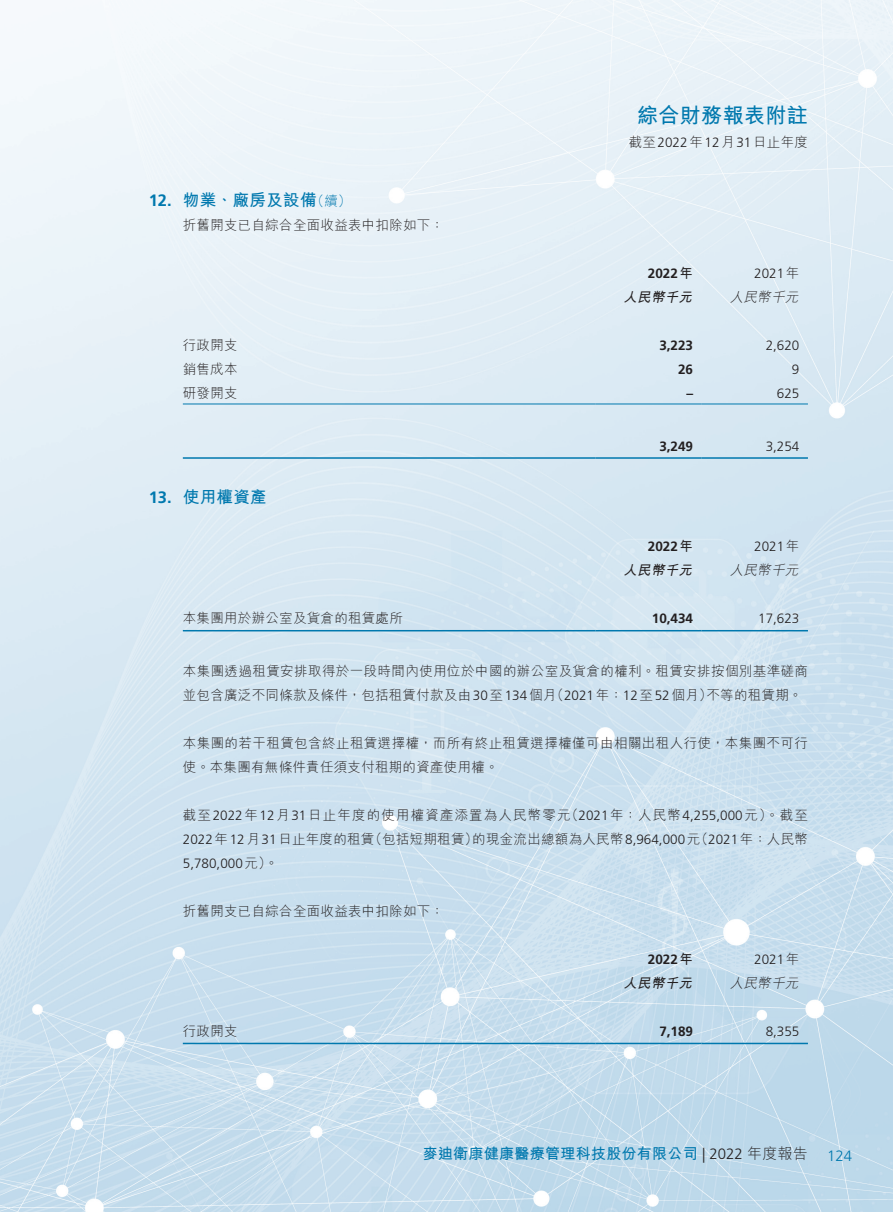
<style>
.page{position:relative;width:893px;height:1212px;background:#fff}
.page>*{position:absolute;margin:0;border:0;box-sizing:border-box;transform-origin:0 0}
.t1{font:700 21px "M Hei HK";letter-spacing:.02em;color:#0078ae}
._01_H1{font:700 16.5px "M Hei HK";letter-spacing:.02em;color:#0078ae}
._01_H1-2{font:700 16.5px "Frutiger LT Std";color:#0078ae}
.t2{font:700 15px "M Hei HK";letter-spacing:.02em;color:#0078ae}
.t3{font:300 15px "Frutiger LT Std";color:#0078ae}
._00_txt{font:300 13.5px/24px "M Hei HK";letter-spacing:.03em;color:#231f20}
._00_txt-2{font:300 13.5px/24px "Frutiger LT Std";color:#231f20}
._00_txt-3{font:300 13.5px/24px "M Hei HK";letter-spacing:.085em;color:#231f20}
._50_Table_txt{font:300 13.5px "Frutiger LT Std";color:#231f20}
._50_Table_txt-2{font:700 13.5px "Frutiger LT Std";color:#231f20}
._50_Table_txt-3{font:300 13.5px "M Hei HK";letter-spacing:.02em;color:#231f20}
._50_Table_txt-4{font:italic 300 13.5px "M Hei HK";color:#231f20}
._50_Table_txt-5{font:italic 700 13.5px "M Hei HK";color:#231f20}
._01_H1-3{font:300 13.5px "M Hei HK";color:#0078ae}
.s1{font-family:"Frutiger LT Std"}
.s2{font-family:"M Hei HK"}
.s3{font-family:"Frutiger LT Std";font-weight:300;color:#231f20}
.s4{font-weight:300;color:#231f20}
</style>
<div class="page">
<img style="left:0;top:0;width:893px;height:1212px">
<hr style="left:183px;top:404px;width:412px;height:1px;background:#0078ae">
<hr style="left:595px;top:404px;width:107px;height:1px;background:#0078ae">
<hr style="left:702px;top:404px;width:106px;height:1px;background:#0078ae">
<hr style="left:183px;top:457px;width:412px;height:2px;background:#0078ae">
<hr style="left:595px;top:457px;width:107px;height:2px;background:#0078ae">
<hr style="left:702px;top:457px;width:106px;height:2px;background:#0078ae">
<hr style="left:183px;top:630px;width:412px;height:1px;background:#0078ae">
<hr style="left:595px;top:630px;width:107px;height:1px;background:#0078ae">
<hr style="left:702px;top:630px;width:106px;height:1px;background:#0078ae">
<hr style="left:183px;top:1043px;width:412px;height:1px;background:#0078ae">
<hr style="left:595px;top:1043px;width:107px;height:1px;background:#0078ae">
<hr style="left:702px;top:1043px;width:106px;height:1px;background:#0078ae">
<h1 class="t1" style="left:637px;top:100px;width:172px">綜合財務報表附註</h1>
<p class="_00_txt" style="left:629px;top:130px;width:181px">截至<span class="s1">2022</span>年<span class="s1">12</span>月<span class="s1">31</span>日止年度</p>
<p class="_01_H1-2" style="left:149px;top:191px;width:24px">12.</p>
<p class="_01_H1" style="left:183px;top:188px;width:135px">物業、廠房及設備</p>
<p class="_01_H1-3" style="left:311px;top:194px;width:42px">（續(</p>
<p class="_00_txt" style="left:183px;top:213px;width:263px">折舊開支已自綜合全面收益表中扣除如下：</p>
<p class="_50_Table_txt-3" style="left:183px;top:338px;width:56px">行政開支</p>
<p class="_50_Table_txt-3" style="left:183px;top:362px;width:56px">銷售成本</p>
<p class="_50_Table_txt-3" style="left:183px;top:386px;width:56px">研發開支</p>
<p class="_50_Table_txt-2" style="left:648px;top:265px;width:47px">2022<span class="s2">年</span></p>
<p class="_50_Table_txt" style="left:754px;top:266px;width:47px">2021 <span class="s2">年</span></p>
<p class="_50_Table_txt-5" style="left:623px;top:287px;width:74px">人民幣千元</p>
<p class="_50_Table_txt-4" style="left:730px;top:290px;width:73px">人民幣千元</p>
<p class="_50_Table_txt-2" style="left:659px;top:337px;width:35px">3,223</p>
<p class="_50_Table_txt" style="left:766px;top:338px;width:35px">2,620</p>
<p class="_50_Table_txt-2" style="left:678px;top:361px;width:17px">26</p>
<p class="_50_Table_txt" style="left:792px;top:362px;width:9px">9</p>
<p class="_50_Table_txt-2" style="left:686px;top:385px;width:8px">–</p>
<p class="_50_Table_txt" style="left:777px;top:386px;width:24px">625</p>
<p class="_50_Table_txt-2" style="left:659px;top:438px;width:35px">3,249</p>
<p class="_50_Table_txt" style="left:766px;top:438px;width:35px">3,254</p>
<p class="_01_H1-2" style="left:149px;top:488px;width:24px">13.</p>
<p class="_01_H1" style="left:183px;top:485px;width:85px">使用權資產</p>
<p class="_50_Table_txt-2" style="left:648px;top:539px;width:47px">2022<span class="s2">年</span></p>
<p class="_50_Table_txt-5" style="left:623px;top:560px;width:74px">人民幣千元</p>
<p class="_50_Table_txt" style="left:754px;top:539px;width:47px">2021 <span class="s2">年</span></p>
<p class="_50_Table_txt-4" style="left:730px;top:563px;width:73px">人民幣千元</p>
<p class="_50_Table_txt-3" style="left:183px;top:611px;width:222px">本集團用於辦公室及貨倉的租賃處所</p>
<p class="_00_txt" style="left:706px;top:659px;width:103px;text-indent:-524px">本集團透過租賃安排取得於一段時間內使用位於中國的辦公室及貨倉的權利。租賃安排按個別基準磋商不等的租賃期。</p>
<p class="_50_Table_txt-2" style="left:652px;top:611px;width:43px">10,434</p>
<p class="_50_Table_txt" style="left:758px;top:611px;width:43px">17,623</p>
<p class="_00_txt" style="left:183px;top:683px;width:375px">並包含廣泛不同條款及條件，包括租賃付款及由<span class="s1">30</span>至<span class="s1">134</span>個月</p>
<p class="_00_txt" style="left:183px;top:731px;width:627px">本集團的若干租賃包含終止租賃選擇權，而所有終止租賃選擇權僅可由相關出租人行使，本集團不可行使。本集團有無條件責任須支付租期的資產使用權。</p>
<p class="_00_txt-2" style="left:565px;top:803px;width:245px"><span class="s2">（</span>2021<span class="s2">年：人民幣</span>4,255,000<span class="s2">元）。截至</span></p>
<p class="_00_txt-2" style="left:551px;top:683px;width:163px"><span class="s2">（</span>2021<span class="s2">年：</span>12<span class="s2">至</span>52<span class="s2">個月）</span></p>
<p class="_00_txt-3" style="left:472px;top:803px;width:337px;text-indent:-289px">截至<span class="s1">2022</span>年<span class="s1">12</span>月<span class="s1">31</span>日止年度的使用權資產添置為人民幣零元<br>的現金流出總額為人民幣<span class="s1">8,964,000</span> （元 <span class="s1">2021</span>年：人民幣</p>
<p class="_00_txt" style="left:369px;top:827px;width:111px">（包括短期租賃）</p>
<p class="_00_txt-2" style="left:183px;top:827px;width:193px">2022<span class="s2">年</span>12<span class="s2">月</span>31<span class="s2">日止年度的租賃<br></span>5,780,000<span class="s2">元。(</span></p>
<p class="_00_txt" style="left:183px;top:899px;width:263px">折舊開支已自綜合全面收益表中扣除如下：</p>
<p class="_50_Table_txt-2" style="left:648px;top:951px;width:47px">2022<span class="s2">年</span></p>
<p class="_50_Table_txt-5" style="left:623px;top:973px;width:74px">人民幣千元</p>
<p class="_50_Table_txt" style="left:754px;top:952px;width:47px">2021 <span class="s2">年</span></p>
<p class="_50_Table_txt-4" style="left:730px;top:976px;width:73px">人民幣千元</p>
<p class="_50_Table_txt-3" style="left:183px;top:1024px;width:56px">行政開支</p>
<p class="_50_Table_txt-2" style="left:659px;top:1023px;width:35px">7,189</p>
<p class="_50_Table_txt" style="left:766px;top:1024px;width:35px">8,355</p>
<p class="t2" style="left:423px;top:1143px;width:387px">麥迪衛康健康醫療管理科技股份有限公司 <span class="s3">| 2022</span> <span class="s4">年度報告</span></p>
<p class="t3" style="left:827px;top:1147px;width:27px">124</p>
</div>
